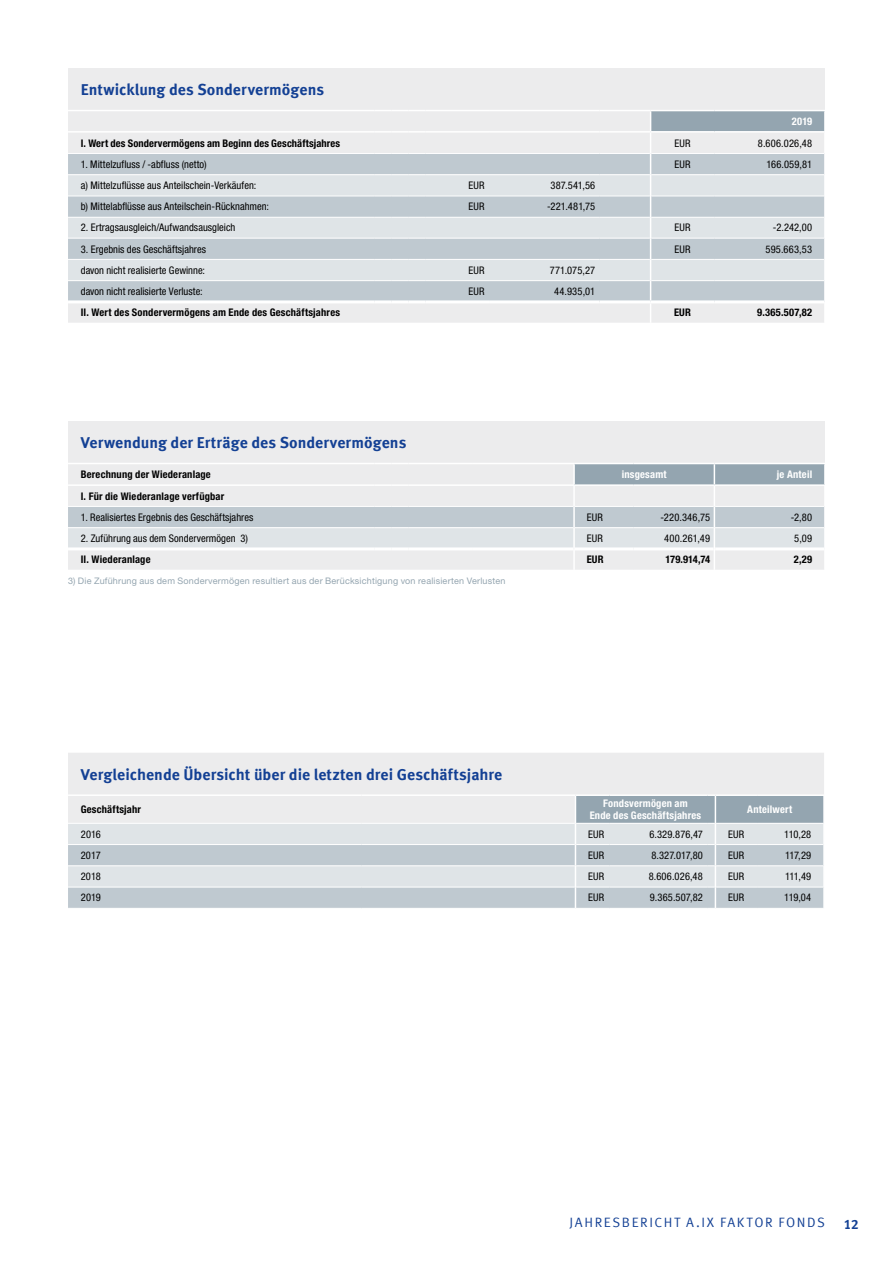
<style>
.page{position:relative;width:893px;height:1263px;background:#fff}
.page>*{position:absolute;margin:0;border:0;box-sizing:border-box;transform-origin:0 0}
.t1{font:700 15.75px "Meta Offc Pro";color:#134094}
.t2{font:13.5px "Meta Offc Pro Norm";letter-spacing:.12em;color:#134094}
.t3{font:700 13.5px "Meta Offc Pro";color:#134094}
.t4{font:condensed 10.5px "Helvetica Neue LTW1 G";letter-spacing:.005em;color:#000}
.t5{font:700 condensed 10.5px "Helvetica Neue LTW1 G";letter-spacing:.015em;color:#000}
.t6{font:700 condensed 10.5px/11.7px "Helvetica Neue LTW1 G";letter-spacing:.02em;color:#fff;text-align:center}
.t7{font:9px "Helvetica Neue LTW1 G";letter-spacing:.025em;color:#94a5b0}
</style>
<div class="page">
<div style="left:68px;top:68px;width:757px;height:42px;background:#ececed"></div>
<svg style="left:68px;top:110px;width:757px;height:213px;background:#d6dbdf"></svg>
<hr style="left:68px;top:300px;width:306px;height:3px;background:#fff">
<hr style="left:374px;top:300px;width:17px;height:3px;background:#fff">
<hr style="left:391px;top:300px;width:17px;height:3px;background:#fff">
<hr style="left:408px;top:300px;width:17px;height:3px;background:#fff">
<hr style="left:425px;top:300px;width:64px;height:3px;background:#fff">
<hr style="left:489px;top:300px;width:111px;height:3px;background:#fff">
<hr style="left:600px;top:300px;width:51px;height:3px;background:#fff">
<hr style="left:651px;top:300px;width:63px;height:3px;background:#fff">
<hr style="left:714px;top:300px;width:110px;height:3px;background:#fff">
<div style="left:68px;top:421px;width:757px;height:42px;background:#ececed"></div>
<svg style="left:68px;top:463px;width:757px;height:107px;background:#dde0e3"></svg>
<hr style="left:408px;top:484px;width:64px;height:2px;background:#fff">
<hr style="left:472px;top:484px;width:102px;height:2px;background:#fff">
<hr style="left:574px;top:484px;width:60px;height:2px;background:#fff">
<hr style="left:634px;top:484px;width:80px;height:2px;background:#fff">
<hr style="left:714px;top:484px;width:112px;height:2px;background:#fff">
<div style="left:68px;top:753px;width:756px;height:70px;background:#ececed"></div>
<div style="left:68px;top:824px;width:507px;height:20px;background:#dfe4e7"></div>
<svg style="left:68px;top:845px;width:507px;height:63px;background:#cad2d8"></svg>
<hr style="left:68px;top:865px;width:293px;height:1px;background:#fff">
<hr style="left:361px;top:865px;width:214px;height:1px;background:#fff">
<hr style="left:68px;top:887px;width:293px;height:1px;background:#fff">
<hr style="left:361px;top:887px;width:214px;height:1px;background:#fff">
<hr style="left:68px;top:794px;width:293px;height:2px;background:#fff">
<hr style="left:361px;top:794px;width:214px;height:2px;background:#fff">
<svg style="left:575px;top:794px;width:249px;height:114px;background:#c4cdd3"></svg>
<h1 class="t1" style="left:81px;top:78px;width:245px">Entwicklung des Sondervermögens</h1>
<p class="t6" style="left:792px;top:115px;width:22px">2019</p>
<p class="t5" style="left:81px;top:137px;width:261px">I. Wert des Sondervermögens am Beginn des Geschäftsjahres</p>
<p class="t4" style="left:674px;top:137px;width:18px">EUR</p>
<p class="t4" style="left:758px;top:137px;width:56px">8.606.026,48</p>
<p class="t4" style="left:81px;top:158px;width:127px">1. Mittelzufluss / -abfluss (netto)</p>
<p class="t4" style="left:674px;top:158px;width:18px">EUR</p>
<p class="t4" style="left:766px;top:158px;width:47px">166.059,81</p>
<p class="t4" style="left:81px;top:179px;width:177px">a) Mittelzuflüsse aus Anteilschein-Verkäufen:</p>
<p class="t4" style="left:469px;top:179px;width:18px">EUR</p>
<p class="t4" style="left:551px;top:179px;width:46px">387.541,56</p>
<p class="t4" style="left:81px;top:200px;width:190px">b) Mittelabflüsse aus Anteilschein-Rücknahmen:</p>
<p class="t4" style="left:469px;top:200px;width:18px">EUR</p>
<p class="t4" style="left:547px;top:200px;width:50px">-221.481,75</p>
<p class="t4" style="left:81px;top:222px;width:156px">2. Ertragsausgleich/Aufwandsausgleich</p>
<p class="t4" style="left:674px;top:222px;width:18px">EUR</p>
<p class="t4" style="left:773px;top:222px;width:41px">-2.242,00</p>
<p class="t4" style="left:81px;top:243px;width:127px">3. Ergebnis des Geschäftsjahres</p>
<p class="t4" style="left:674px;top:243px;width:18px">EUR</p>
<p class="t4" style="left:766px;top:243px;width:48px">595.663,53</p>
<p class="t4" style="left:81px;top:264px;width:126px">davon nicht realisierte Gewinne:</p>
<p class="t4" style="left:469px;top:264px;width:18px">EUR</p>
<p class="t4" style="left:550px;top:264px;width:47px">771.075,27</p>
<p class="t4" style="left:81px;top:285px;width:124px">davon nicht realisierte Verluste:</p>
<p class="t4" style="left:469px;top:285px;width:18px">EUR</p>
<p class="t4" style="left:554px;top:285px;width:43px">44.935,01</p>
<p class="t5" style="left:81px;top:306px;width:261px">II. Wert des Sondervermögens am Ende des Geschäftsjahres</p>
<p class="t5" style="left:674px;top:306px;width:18px">EUR</p>
<p class="t5" style="left:757px;top:306px;width:57px">9.365.507,82</p>
<h1 class="t1" style="left:81px;top:430px;width:327px">Verwendung der Erträge des Sondervermögens</h1>
<p class="t5" style="left:81px;top:468px;width:132px">Berechnung der Wiederanlage</p>
<p class="t6" style="left:622px;top:469px;width:46px">insgesamt</p>
<p class="t6" style="left:777px;top:469px;width:37px">je Anteil</p>
<p class="t5" style="left:81px;top:489px;width:145px">I. Für die Wiederanlage verfügbar</p>
<p class="t4" style="left:81px;top:511px;width:174px">1. Realisiertes Ergebnis des Geschäftsjahres</p>
<p class="t4" style="left:587px;top:511px;width:18px">EUR</p>
<p class="t4" style="left:660px;top:511px;width:51px">-220.346,75</p>
<p class="t4" style="left:791px;top:511px;width:23px">-2,80</p>
<p class="t4" style="left:81px;top:532px;width:169px">2. Zuführung aus dem Sondervermögen 3)</p>
<p class="t4" style="left:587px;top:532px;width:18px">EUR</p>
<p class="t4" style="left:664px;top:532px;width:47px">400.261,49</p>
<p class="t4" style="left:794px;top:532px;width:19px">5,09</p>
<p class="t5" style="left:81px;top:553px;width:71px">II. Wiederanlage</p>
<p class="t5" style="left:587px;top:553px;width:18px">EUR</p>
<p class="t5" style="left:665px;top:553px;width:46px">179.914,74</p>
<p class="t5" style="left:794px;top:553px;width:20px">2,29</p>
<p class="t7" style="left:68px;top:575px;width:439px">3) Die Zuführung aus dem Sondervermögen resultiert aus der Berücksichtigung von realisierten Verlusten</p>
<h1 class="t1" style="left:81px;top:762px;width:423px">Vergleichende Übersicht über die letzten drei Geschäftsjahre</h1>
<p class="t5" style="left:81px;top:803px;width:62px">Geschäftsjahr</p>
<p class="t6" style="left:590px;top:798px;width:113px">Fondsvermögen am<br>Ende des Geschäftsjahres</p>
<p class="t6" style="left:747px;top:804px;width:46px">Anteilwert</p>
<p class="t4" style="left:81px;top:828px;width:22px">2016</p>
<p class="t4" style="left:588px;top:828px;width:18px">EUR</p>
<p class="t4" style="left:649px;top:828px;width:55px">6.329.876,47</p>
<p class="t4" style="left:728px;top:828px;width:18px">EUR</p>
<p class="t4" style="left:784px;top:828px;width:29px">110,28</p>
<p class="t4" style="left:81px;top:849px;width:21px">2017</p>
<p class="t4" style="left:588px;top:849px;width:18px">EUR</p>
<p class="t4" style="left:651px;top:849px;width:53px">8.327.017,80</p>
<p class="t4" style="left:728px;top:849px;width:18px">EUR</p>
<p class="t4" style="left:785px;top:849px;width:28px">117,29</p>
<p class="t4" style="left:81px;top:870px;width:21px">2018</p>
<p class="t4" style="left:588px;top:870px;width:18px">EUR</p>
<p class="t4" style="left:649px;top:870px;width:56px">8.606.026,48</p>
<p class="t4" style="left:728px;top:870px;width:18px">EUR</p>
<p class="t4" style="left:785px;top:870px;width:28px">111,49</p>
<p class="t4" style="left:81px;top:891px;width:21px">2019</p>
<p class="t4" style="left:588px;top:891px;width:18px">EUR</p>
<p class="t4" style="left:650px;top:891px;width:55px">9.365.507,82</p>
<p class="t4" style="left:728px;top:891px;width:18px">EUR</p>
<p class="t4" style="left:784px;top:891px;width:29px">119,04</p>
<p class="t2" style="left:569px;top:1211px;width:187px">JAHRESBERICHT A.IX FAKTOR</p>
<p class="t2" style="left:778px;top:1211px;width:38px">FONDS</p>
<p class="t3" style="left:844px;top:1214px;width:17px">12</p>
</div>
